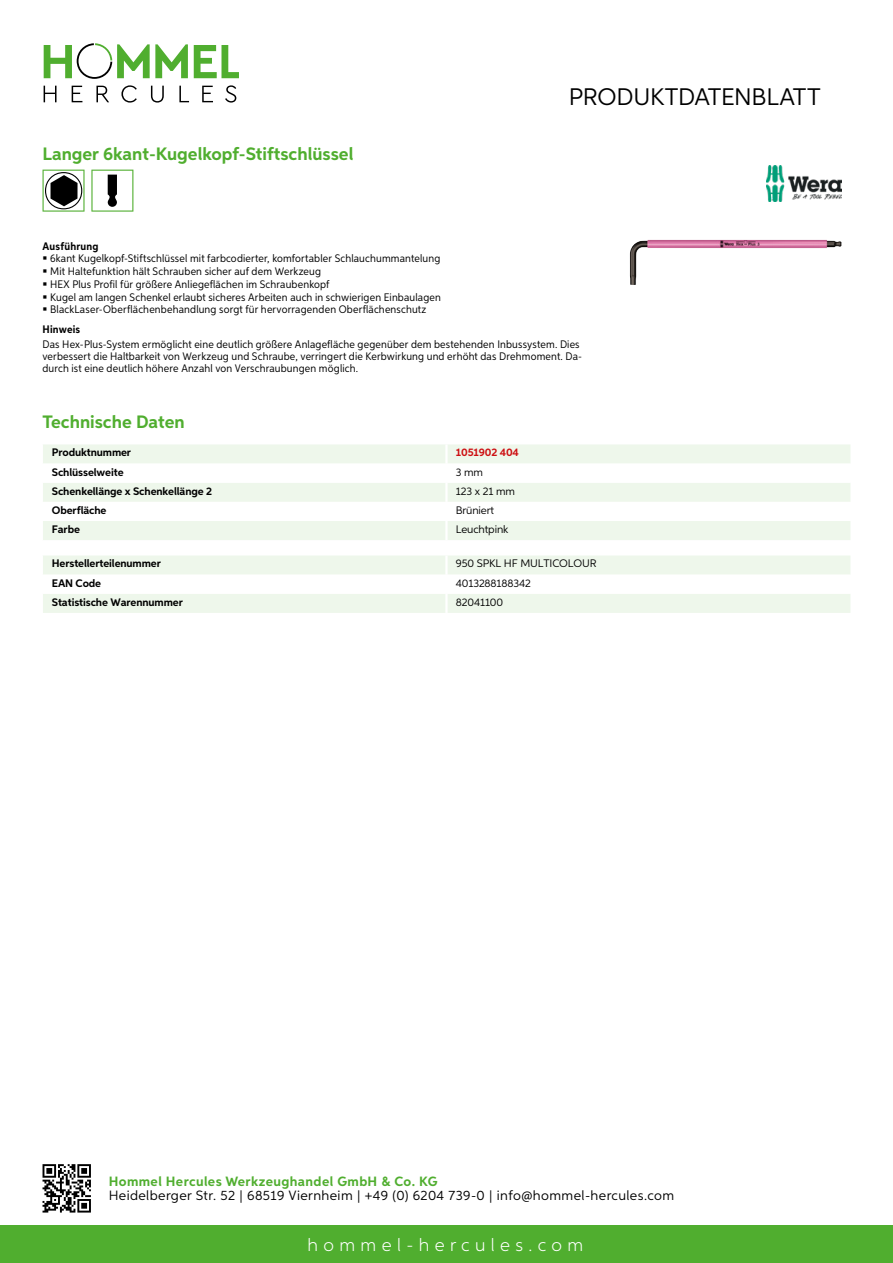
<style>
.page{position:relative;width:893px;height:1263px;background:#fff}
.page>*{position:absolute;margin:0;border:0;box-sizing:border-box;transform-origin:0 0}
.t1{font:24px "Aspira";letter-spacing:-.01em;color:#000}
.t2{font:700 18px "Aspira";color:#50ae2f}
.t3{font:300 18px "Aspira";letter-spacing:.3em;color:#fff}
.t4{font:13.5px "Aspira";letter-spacing:.03em;color:#000}
.t5{font:700 13.5px "Aspira";letter-spacing:.03em;color:#50ae2f}
.t6{font:10.95px/12.8px "Aspira Nar";letter-spacing:.015em;color:#000}
.t7{font:700 10.95px "Aspira";letter-spacing:-.01em;color:#000}
.t8{font:10.95px "Aspira";letter-spacing:-.01em;color:#000}
.t9{font:700 10.95px "Aspira Nar";letter-spacing:.02em;color:#000}
.t10{font:700 10.95px "Aspira";letter-spacing:-.01em;color:#cd1013}
</style>
<div class="page">
<div style="left:0;top:1226px;width:893px;height:37px;background:#50ae2f"></div>
<svg style="left:43px;top:1164px;width:48px;height:48px"></svg>
<svg style="left:194px;top:45px;width:45px;height:33px"></svg>
<svg style="left:44px;top:43px;width:144px;height:36px"></svg>
<svg style="left:44px;top:86px;width:13px;height:16px"></svg>
<svg style="left:72px;top:86px;width:10px;height:16px"></svg>
<svg style="left:96px;top:86px;width:13px;height:16px"></svg>
<svg style="left:121px;top:85px;width:16px;height:18px"></svg>
<svg style="left:151px;top:86px;width:13px;height:17px"></svg>
<svg style="left:179px;top:86px;width:10px;height:16px"></svg>
<svg style="left:202px;top:86px;width:11px;height:16px"></svg>
<svg style="left:225px;top:85px;width:11px;height:18px"></svg>
<div style="left:43px;top:444px;width:807px;height:96px;background:#eef7eb"></div>
<svg style="left:43px;top:464px;width:807px;height:57px"></svg>
<hr style="left:445px;top:444px;width:3px;height:20px;background:#fff">
<hr style="left:445px;top:464px;width:3px;height:19px;background:#fff">
<hr style="left:445px;top:483px;width:3px;height:19px;background:#fff">
<hr style="left:445px;top:502px;width:3px;height:19px;background:#fff">
<hr style="left:445px;top:521px;width:3px;height:19px;background:#fff">
<svg style="left:43px;top:556px;width:807px;height:57px"></svg>
<hr style="left:445px;top:594px;width:3px;height:19px;background:#fff">
<svg style="left:43px;top:170px;width:42px;height:42px"></svg>
<svg style="left:91px;top:170px;width:42px;height:42px"></svg>
<img style="left:630px;top:240px;width:211px;height:45px">
<img style="left:766px;top:166px;width:76px;height:36px">
<h2 class="t2" style="left:43px;top:142px;width:312px">Langer 6kant-Kugelkopf-Stiftschlüssel</h2>
<h1 class="t1" style="left:569px;top:82px;width:253px">Produktdatenblatt</h1>
<p class="t9" style="left:43px;top:239px;width:58px">Ausführung</p>
<p class="t6" style="left:50px;top:252px;width:392px">6kant Kugelkopf-Stiftschlüssel mit farbcodierter, komfortabler Schlauchummantelung Mit Haltefunktion hält Schrauben sicher auf dem Werkzeug<br>HEX Plus Profil für größere Anliegeflächen im Schraubenkopf<br>Kugel am langen Schenkel erlaubt sicheres Arbeiten auch in schwierigen Einbaulagen BlackLaser-Oberflächenbehandlung sorgt für hervorragenden Oberflächenschutz</p>
<p class="t9" style="left:43px;top:322px;width:39px">Hinweis</p>
<p class="t6" style="left:43px;top:338px;width:541px;line-height:12px">Das Hex-Plus-System ermöglicht eine deutlich größere Anlagefläche gegenüber dem bestehenden Inbussystem. Dies verbessert die Haltbarkeit von Werkzeug und Schraube, verringert die Kerbwirkung und erhöht das Drehmoment. Da&shy;durch ist eine deutlich höhere Anzahl von Verschraubungen möglich.</p>
<h2 class="t2" style="left:43px;top:410px;width:144px">Technische Daten</h2>
<p class="t7" style="left:52px;top:446px;width:81px">Produktnummer</p>
<p class="t10" style="left:456px;top:446px;width:65px">1051902 404</p>
<p class="t7" style="left:52px;top:465px;width:73px">Schlüsselweite</p>
<p class="t8" style="left:456px;top:465px;width:29px">3 mm</p>
<p class="t7" style="left:52px;top:484px;width:162px">Schenkellänge x Schenkellänge 2</p>
<p class="t8" style="left:456px;top:484px;width:61px">123 x 21 mm</p>
<p class="t7" style="left:52px;top:503px;width:56px">Oberfläche</p>
<p class="t8" style="left:456px;top:503px;width:40px">Brüniert</p>
<p class="t7" style="left:52px;top:522px;width:30px">Farbe</p>
<p class="t8" style="left:456px;top:522px;width:54px">Leuchtpink</p>
<p class="t7" style="left:52px;top:557px;width:111px">Herstellerteilenummer</p>
<p class="t8" style="left:456px;top:557px;width:112px">950 SPKL HF MULTICOLOUR</p>
<p class="t7" style="left:52px;top:576px;width:51px">EAN Code</p>
<p class="t8" style="left:456px;top:576px;width:77px">4013288188342</p>
<p class="t7" style="left:52px;top:595px;width:132px">Statistische Warennummer</p>
<p class="t8" style="left:456px;top:595px;width:49px">82041100</p>
<p class="t5" style="left:109px;top:1172px;width:330px">Hommel Hercules Werkzeughandel GmbH &amp; Co. KG</p>
<p class="t4" style="left:109px;top:1187px;width:567px">Heidelberger Str. 52 | 68519 Viernheim | +49 (0) 6204 739-0 | info@hommel-hercules.com</p>
<h2 class="t3" style="left:307px;top:1234px;width:277px">hommel-hercules.com</h2>
</div>
